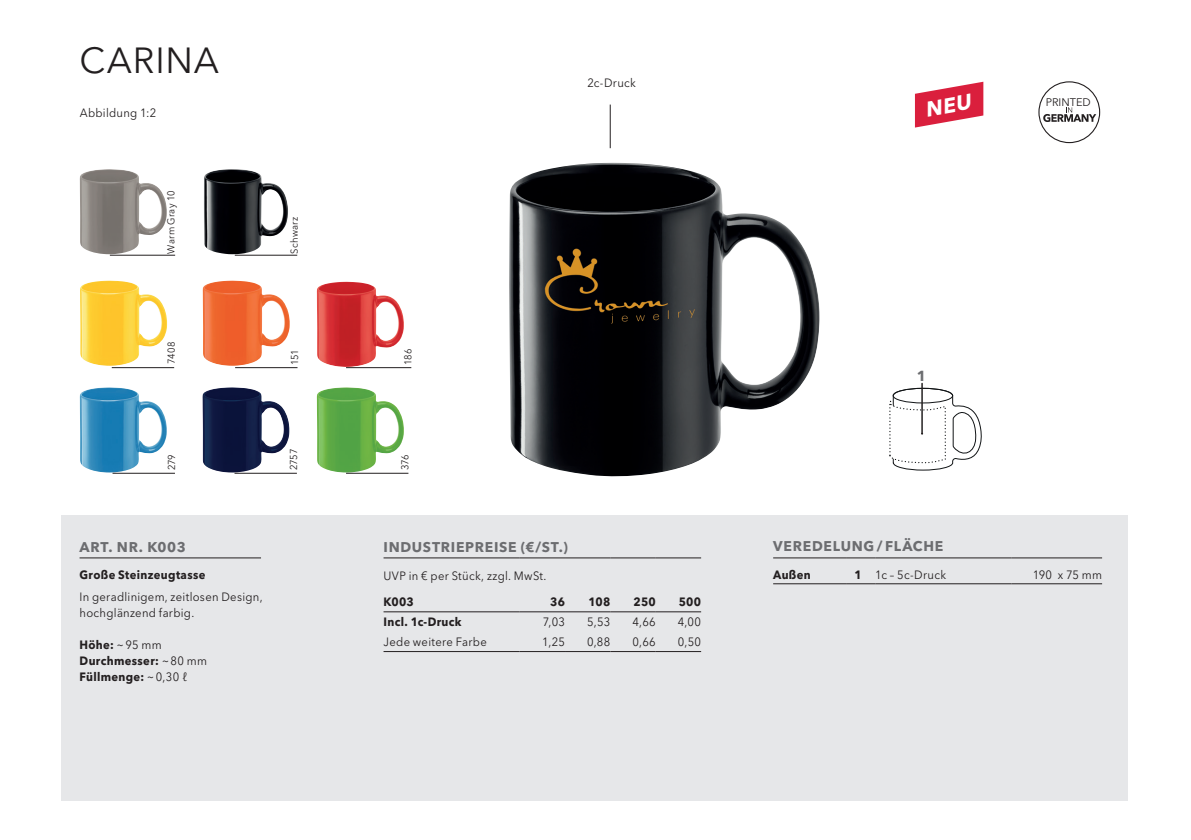
<style>
.page{position:relative;width:1191px;height:840px;background:#fff}
.page>*{position:absolute;margin:0;border:0;box-sizing:border-box;transform-origin:0 0}
.t1{font:36px "Avenir Next W1 G";letter-spacing:.025em;color:#231f20}
.t2{font:700 14.4px "Avenir Next W1 G";color:#6c6d70}
.t3{font:700 14px "Avenir Next W1 G";letter-spacing:.05em;color:#6c6d70}
.t4{font:12px/16px "Avenir Next W1 G";letter-spacing:.025em;color:#231f20;scale:.94 1}
.t5{font:700 12px/16px "Avenir Next W1 G";letter-spacing:.03em;color:#231f20;scale:.94 1}
.t6{font:11px "Avenir Next W1 G";color:#231f20}
.t7{font:10px "Avenir Next W1 G";letter-spacing:.015em;color:#231f20;scale:.94 1}
.s1{font-weight:400}
.s2{font-weight:700}
</style>
<div class="page">
<div style="left:61px;top:515px;width:1066px;height:285px;background:#e6e7e9"></div>
<img style="left:509px;top:163px;width:311px;height:314px">
<img style="left:80px;top:169px;width:87px;height:85px">
<img style="left:204px;top:169px;width:84px;height:85px">
<hr style="left:110px;top:255px;width:65px;height:1px;background:#231f20">
<hr style="left:235px;top:255px;width:62px;height:1px;background:#231f20">
<img style="left:316px;top:281px;width:88px;height:86px">
<img style="left:80px;top:280px;width:87px;height:85px">
<img style="left:202px;top:280px;width:88px;height:85px">
<hr style="left:112px;top:367px;width:62px;height:1px;background:#231f20">
<hr style="left:235px;top:367px;width:62px;height:1px;background:#231f20">
<hr style="left:346px;top:367px;width:65px;height:1px;background:#231f20">
<img style="left:80px;top:387px;width:87px;height:85px">
<img style="left:202px;top:387px;width:87px;height:85px">
<img style="left:316px;top:387px;width:88px;height:85px">
<hr style="left:112px;top:472px;width:63px;height:1px;background:#231f20">
<hr style="left:234px;top:472px;width:63px;height:1px;background:#231f20">
<hr style="left:346px;top:472px;width:62px;height:1px;background:#231f20">
<svg style="left:889px;top:387px;width:92px;height:83px"></svg>
<hr style="left:921px;top:383px;width:1px;height:49px;background:#231f20">
<hr style="left:80px;top:557px;width:181px;height:1px;background:#231f20">
<hr style="left:773px;top:557px;width:74px;height:1px;background:#231f20">
<svg style="left:847px;top:557px;width:28px;height:1px"></svg>
<hr style="left:875px;top:557px;width:136px;height:1px;background:#231f20">
<hr style="left:1011px;top:557px;width:91px;height:1px;background:#231f20">
<hr style="left:773px;top:583px;width:74px;height:1px;background:#231f20">
<svg style="left:847px;top:583px;width:28px;height:1px"></svg>
<hr style="left:875px;top:583px;width:136px;height:1px;background:#231f20">
<hr style="left:1011px;top:583px;width:91px;height:1px;background:#231f20">
<hr style="left:610px;top:104px;width:1px;height:44px;background:#231f20">
<svg style="left:1038px;top:81px;width:62px;height:62px"></svg>
<hr style="left:383px;top:557px;width:136px;height:1px;background:#231f20">
<hr style="left:519px;top:557px;width:46px;height:1px;background:#231f20">
<hr style="left:565px;top:557px;width:45px;height:1px;background:#231f20">
<hr style="left:610px;top:557px;width:46px;height:1px;background:#231f20">
<hr style="left:656px;top:557px;width:45px;height:1px;background:#231f20">
<hr style="left:383px;top:611px;width:136px;height:1px;background:#231f20">
<hr style="left:519px;top:611px;width:46px;height:1px;background:#231f20">
<hr style="left:565px;top:611px;width:45px;height:1px;background:#231f20">
<hr style="left:610px;top:611px;width:46px;height:1px;background:#231f20">
<hr style="left:656px;top:611px;width:45px;height:1px;background:#231f20">
<hr style="left:383px;top:650px;width:136px;height:1px;background:#231f20">
<hr style="left:519px;top:650px;width:46px;height:1px;background:#231f20">
<hr style="left:565px;top:650px;width:45px;height:1px;background:#231f20">
<hr style="left:610px;top:650px;width:46px;height:1px;background:#231f20">
<hr style="left:656px;top:650px;width:45px;height:1px;background:#231f20">
<svg style="left:915px;top:82px;width:68px;height:45px"></svg>
<h1 class="t1" style="left:79px;top:39px;width:141px">CARINA</h1>
<p class="t4" style="left:80px;top:105px;width:83px">Abbildung 1:2</p>
<p class="t7" style="left:165px;top:253px;width:68px;rotate:-90deg">Warm Gray 10</p>
<p class="t7" style="left:288px;top:253px;width:41px;rotate:-90deg">Schwarz</p>
<p class="t7" style="left:165px;top:363px;width:25px;rotate:-90deg">7408</p>
<p class="t7" style="left:288px;top:364px;width:18px;rotate:-90deg">151</p>
<p class="t7" style="left:402px;top:364px;width:19px;rotate:-90deg">186</p>
<p class="t7" style="left:166px;top:470px;width:19px;rotate:-90deg">279</p>
<p class="t7" style="left:287px;top:470px;width:25px;rotate:-90deg">2757</p>
<p class="t7" style="left:399px;top:470px;width:18px;rotate:-90deg">376</p>
<p class="t4" style="left:587px;top:75px;width:53px">2c-Druck</p>
<p class="t3" style="left:80px;top:538px;width:108px">ART. NR. K003</p>
<p class="t5" style="left:80px;top:566px;width:135px">Große Steinzeugtasse</p>
<p class="t4" style="left:80px;top:588px;width:196px">In geradlinigem, zeitlosen Design, hochglänzend farbig.</p>
<p class="t5" style="left:80px;top:636px;width:137px">Höhe: <span class="s1">~95 mm<br></span>Durchmesser: <span class="s1">~80 mm<br></span>Füllmenge: <span class="s1">~0,30 ℓ</span></p>
<p class="t3" style="left:383px;top:538px;width:186px">INDUSTRIEPREISE (€/ST.)</p>
<p class="t4" style="left:383px;top:567px;width:175px">UVP in € per Stück, zzgl. MwSt.</p>
<p class="t5" style="left:383px;top:593px;width:34px">K003</p>
<p class="t5" style="left:550px;top:593px;width:17px">36</p>
<p class="t5" style="left:588px;top:593px;width:25px">108</p>
<p class="t5" style="left:633px;top:593px;width:25px">250</p>
<p class="t5" style="left:678px;top:593px;width:25px">500</p>
<p class="t5" style="left:383px;top:613px;width:85px">Incl. 1c-Druck</p>
<p class="t4" style="left:543px;top:614px;width:25px">7,03</p>
<p class="t4" style="left:587px;top:614px;width:26px">5,53</p>
<p class="t4" style="left:632px;top:614px;width:26px">4,66</p>
<p class="t4" style="left:677px;top:614px;width:26px">4,00</p>
<p class="t4" style="left:383px;top:633px;width:111px">Jede weitere Farbe</p>
<p class="t4" style="left:542px;top:633px;width:26px">1,25</p>
<p class="t4" style="left:587px;top:633px;width:26px">0,88</p>
<p class="t4" style="left:632px;top:633px;width:26px">0,66</p>
<p class="t4" style="left:678px;top:633px;width:26px">0,50</p>
<p class="t2" style="left:917px;top:367px;width:11px">1</p>
<p class="t6" style="left:1045px;top:95px;width:47px">PRINTED</p>
<p class="t3" style="left:773px;top:537px;width:172px">VEREDELUNG / FLÄCHE</p>
<p class="t5" style="left:773px;top:566px;width:42px">Außen</p>
<p class="t4" style="left:854px;top:566px;width:99px"><span class="s2">1</span> 1c – 5c-Druck</p>
<p class="t4" style="left:1032px;top:566px;width:75px">190 x 75 mm</p>
</div>
